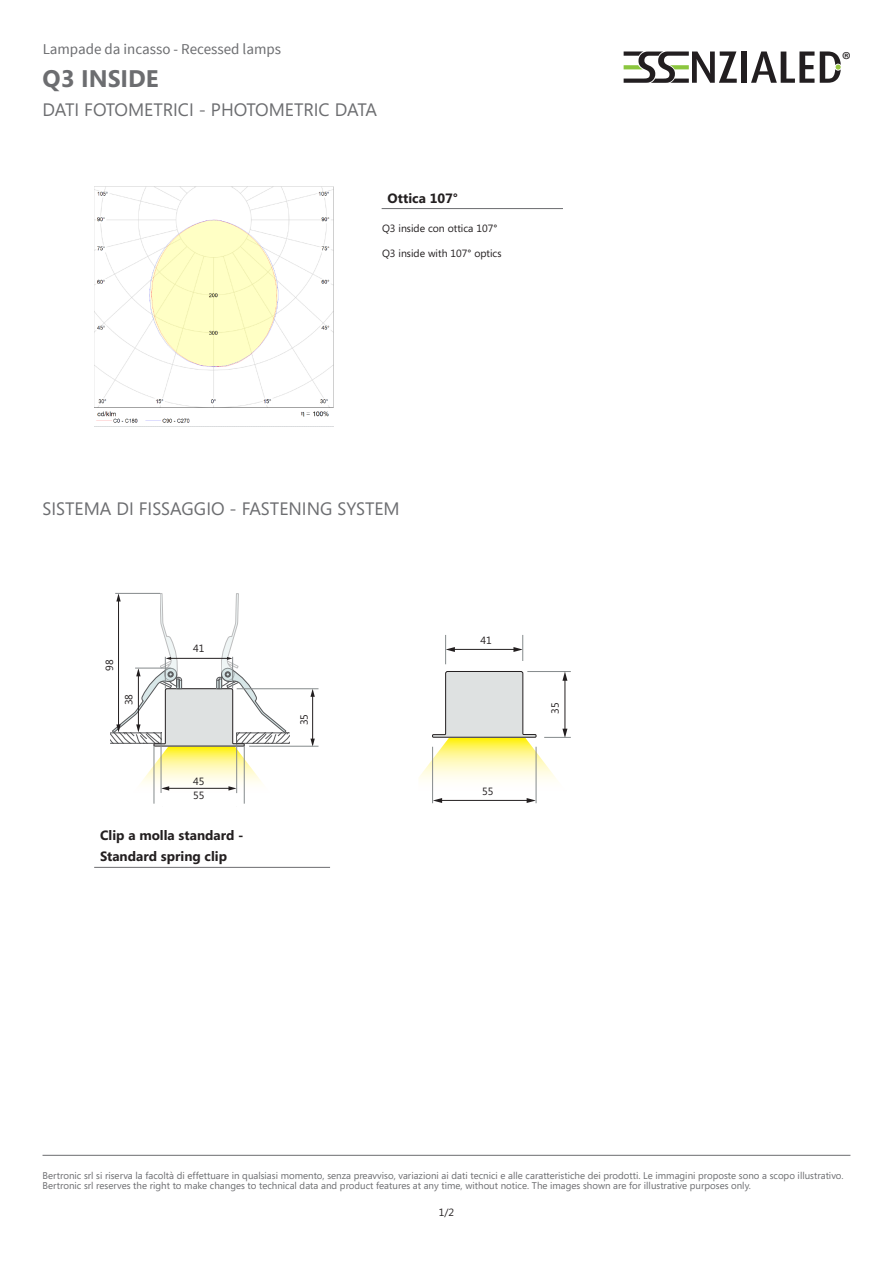
<style>
.page{position:relative;width:893px;height:1263px;background:#fff}
.page>*{position:absolute;margin:0;border:0;box-sizing:border-box;transform-origin:0 0}
.t1{font:700 24px "Segoe";color:#6c6d70}
.t2{font:21.9px "Myriad Pro";color:#221e20}
.t3{font:18px "Segoe";color:#6c6d70}
.t4{font:15px "Source Sans Pro";color:#6c6d70}
.t5{font:700 13.5px "Segoe";color:#231f20}
.t6{font:10.5px "Segoe";color:#231f20}
.t7{font:9.75px/10.5px "Segoe";color:#6c6d70}
</style>
<div class="page">
<hr style="left:43px;top:1155px;width:807px;height:1px;background:#6c6d70">
<hr style="left:94px;top:867px;width:236px;height:1px;background:#6c6d70">
<svg style="left:286px;top:732px;width:4px;height:12px"></svg>
<svg style="left:110px;top:732px;width:2px;height:12px"></svg>
<hr style="left:154px;top:746px;width:1px;height:58px;background:#858a8c">
<hr style="left:244px;top:746px;width:1px;height:58px;background:#858a8c">
<hr style="left:312px;top:695px;width:1px;height:45px;background:#231f20">
<svg style="left:310px;top:689px;width:5px;height:8px"></svg>
<svg style="left:310px;top:739px;width:5px;height:7px"></svg>
<hr style="left:249px;top:746px;width:69px;height:1px;background:#858a8c">
<hr style="left:237px;top:688px;width:81px;height:1px;background:#858a8c">
<svg style="left:112px;top:593px;width:174px;height:200px"></svg>
<hr style="left:232px;top:657px;width:1px;height:32px;background:#858a8c">
<hr style="left:165px;top:657px;width:1px;height:32px;background:#858a8c">
<hr style="left:440px;top:800px;width:88px;height:1px;background:#231f20">
<svg style="left:527px;top:798px;width:9px;height:5px"></svg>
<svg style="left:433px;top:798px;width:9px;height:5px"></svg>
<hr style="left:453px;top:649px;width:62px;height:1px;background:#231f20">
<hr style="left:432px;top:747px;width:1px;height:56px;background:#858a8c">
<hr style="left:536px;top:747px;width:1px;height:56px;background:#858a8c">
<svg style="left:419px;top:671px;width:152px;height:120px"></svg>
<svg style="left:513px;top:635px;width:10px;height:26px"></svg>
<svg style="left:445px;top:635px;width:10px;height:29px"></svg>
<hr style="left:382px;top:208px;width:181px;height:1px;background:#6c6d70">
<img style="left:94px;top:186px;width:239px;height:241px">
<div style="left:741px;top:51px;width:6px;height:32px;background:#221e20"></div>
<svg style="left:751px;top:51px;width:63px;height:32px"></svg>
<svg style="left:820px;top:51px;width:21px;height:32px"></svg>
<svg style="left:624px;top:51px;width:113px;height:32px"></svg>
<h3 class="t4" style="left:43px;top:39px;width:240px">Lampade da incasso - Recessed lamps</h3>
<p class="t1" style="left:43px;top:62px;width:118px">Q3 INSIDE</p>
<p class="t3" style="left:43px;top:98px;width:336px">DATI FOTOMETRICI - PHOTOMETRIC DATA</p>
<p class="t5" style="left:388px;top:188px;width:72px">Ottica 107°</p>
<p class="t6" style="left:382px;top:221px;width:117px">Q3 inside con ottica 107°</p>
<p class="t6" style="left:382px;top:246px;width:121px">Q3 inside with 107° optics</p>
<p class="t3" style="left:43px;top:497px;width:359px">SISTEMA DI FISSAGGIO - FASTENING SYSTEM</p>
<p class="t6" style="left:102px;top:671px;width:13px;rotate:-90deg">98</p>
<p class="t6" style="left:122px;top:705px;width:13px;rotate:-90deg">38</p>
<p class="t6" style="left:193px;top:641px;width:13px">41</p>
<p class="t6" style="left:193px;top:774px;width:13px">45</p>
<p class="t6" style="left:193px;top:788px;width:13px">55</p>
<p class="t5" style="left:100px;top:826px;width:145px">Clip a molla standard -</p>
<p class="t5" style="left:100px;top:847px;width:128px">Standard spring clip</p>
<p class="t6" style="left:297px;top:725px;width:13px;rotate:-90deg">35</p>
<p class="t6" style="left:481px;top:633px;width:13px">41</p>
<p class="t6" style="left:482px;top:784px;width:13px">55</p>
<p class="t6" style="left:548px;top:714px;width:13px;rotate:-90deg">35</p>
<h2 class="t2" style="left:842px;top:46px;width:11px">®</h2>
<p class="t7" style="left:43px;top:1169px;width:803px">Bertronic srl si riserva la facoltà di effettuare in qualsiasi momento, senza preavviso, variazioni ai dati tecnici e alle caratteristiche dei prodotti. Le immagini proposte sono a scopo illustrativo.<br>Bertronic srl reserves the right to make changes to technical data and product features at any time, without notice. The images shown are for illustrative purposes only.</p>
<p class="t6" style="left:439px;top:1205px;width:17px">1/2</p>
</div>
